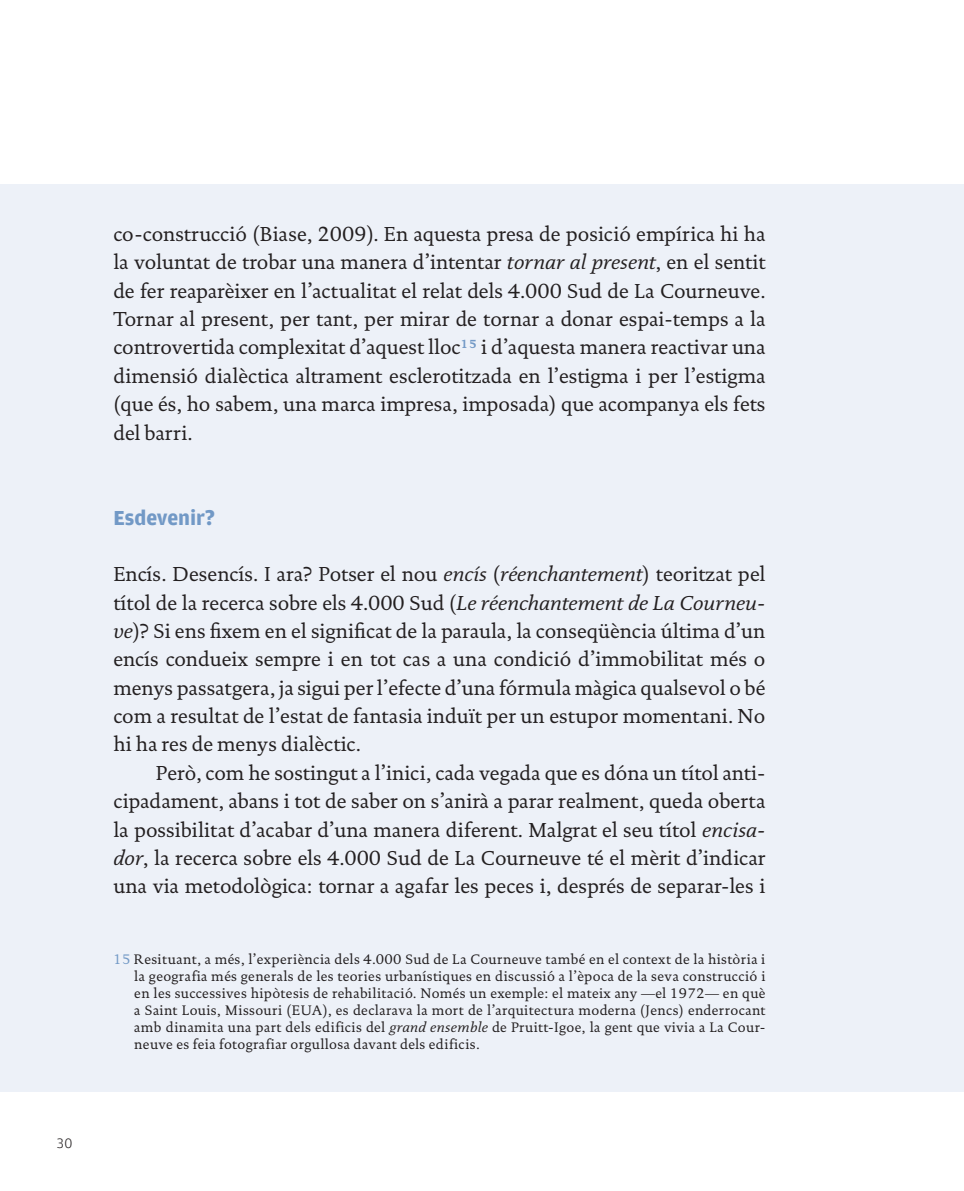
<style>
.page{position:relative;width:964px;height:1191px;background:#fff}
.page>*{position:absolute;margin:0;border:0;box-sizing:border-box;transform-origin:0 0}
.t1{font:700 21.6px "Amplitude";color:#7299c6}
.t2{font:20.4px/28.4px "DTL Documenta T";color:#231f20;text-align:justify}
.t3{font:300 14.4px "Amplitude";color:#231f20}
.t4{font:14px/17px "DTL Documenta T";letter-spacing:.025em;color:#231f20;text-align:justify}
.s1{font-style:italic}
.s2{color:#7299c6}
</style>
<div class="page">
<div style="left:0;top:184px;width:964px;height:907px;background:#edf1f8"></div>
<p class="t3" style="left:57px;top:1135px;width:17px">30</p>
<p class="t2" style="left:113px;top:220px;width:653px">co-construcció (Biase, 2009). En aquesta presa de posició empírica hi ha la voluntat de trobar una manera d’intentar <span class="s1">tornar al present</span>, en el sentit de fer reaparèixer en l’actualitat el relat dels 4.000 Sud de La Courneuve.<br>Tornar al present, per tant, per mirar de tornar a donar espai-temps a la controvertida complexitat d’aquest lloc<sup>15</sup> i d’aquesta manera reactivar una dimensió dialèctica altrament esclerotitzada en l’estigma i per l’estigma (que és, ho sabem, una marca impresa, imposada) que acompanya els fets del barri.</p>
<p class="t1" style="left:113px;top:505px;width:103px">Esdevenir?</p>
<p class="t2" style="left:113px;top:560px;width:653px">Encís. Desencís. I ara? Potser el nou <span class="s1">encís</span> (<span class="s1">réenchantement</span>) teoritzat pel títol de la recerca sobre els 4.000 Sud (<span class="s1">Le réenchantement de La Courneu&shy;ve</span>)? Si ens fixem en el significat de la paraula, la conseqüència última d’un encís condueix sempre i en tot cas a una condició d’immobilitat més o menys passatgera, ja sigui per l’efecte d’una fórmula màgica qualsevol o bé com a resultat de l’estat de fantasia induït per un estupor momentani. No hi ha res de menys dialèctic.</p>
<p class="t2" style="left:113px;top:758px;width:653px;text-indent:43px">Però, com he sostingut a l’inici, cada vegada que es dóna un títol anti&shy;cipadament, abans i tot de saber on s’anirà a parar realment, queda oberta la possibilitat d’acabar d’una manera diferent. Malgrat el seu títol <span class="s1">encisa&shy;dor</span>, la recerca sobre els 4.000 Sud de La Courneuve té el mèrit d’indicar una via metodològica: tornar a agafar les peces i, després de separar-les i</p>
<p class="t4" style="left:134px;top:950px;width:633px;text-indent:-21px"><span class="s2">15</span> Resituant, a més, l’experiència dels 4.000 Sud de La Courneuve també en el context de la història i la geografia més generals de les teories urbanístiques en discussió a l’època de la seva construcció i en les successives hipòtesis de rehabilitació. Només un exemple: el mateix any —el 1972— en què a Saint Louis, Missouri (EUA), es declarava la mort de l’arquitectura moderna (Jencs) enderrocant amb dinamita una part dels edificis del <span class="s1">grand ensemble</span> de Pruitt-Igoe, la gent que vivia a La Cour&shy;neuve es feia fotografiar orgullosa davant dels edificis.</p>
</div>
